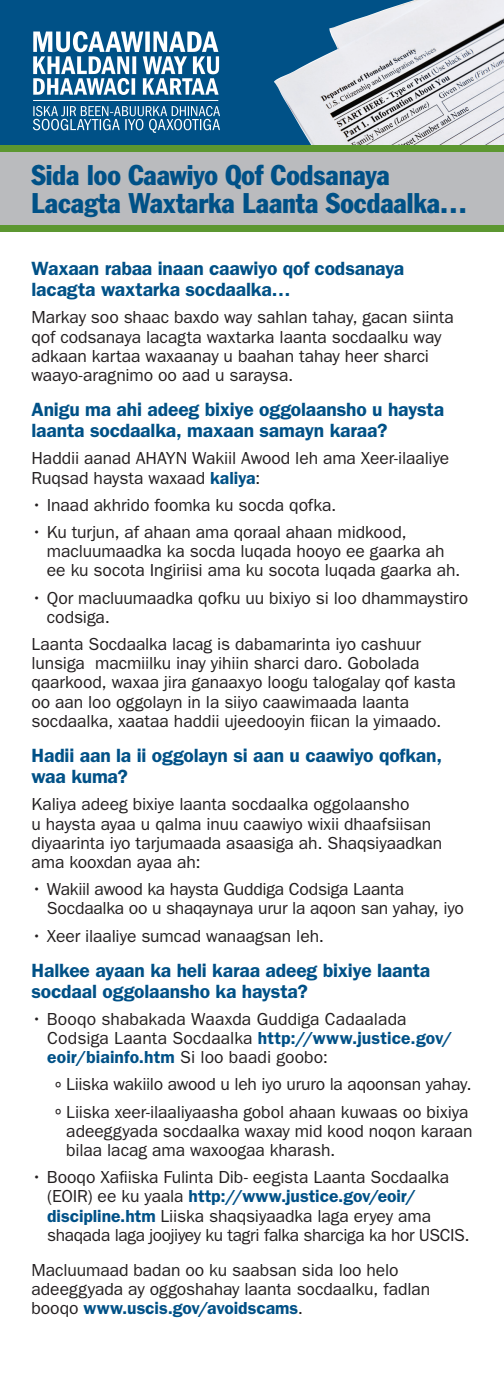
<style>
.page{position:relative;width:504px;height:1386px;background:#fff}
.page>*{position:absolute;margin:0;border:0;box-sizing:border-box;transform-origin:0 0}
.t1{font:condensed 28px/28px "Franklin Gothic";letter-spacing:-.005em;color:#005187}
.t2{font:600 19.25px/21px "ITC Franklin Gothic Std";letter-spacing:-.01em;color:#005187}
.t3{font:17.5px/19.2px "ITC Franklin Gothic Std";letter-spacing:-.005em;color:#231f20}
.s1{font-weight:600;color:#005187}
</style>
<div class="page">
<div style="left:0;top:0;width:504px;height:146px;background:#005187"></div>
<img style="left:274px;top:0;width:230px;height:145px">
<div style="left:0;top:151px;width:504px;height:75px;background:#babbbe"></div>
<div style="left:0;top:145px;width:504px;height:6px;background:#5c9731"></div>
<div style="left:0;top:225px;width:504px;height:7px;background:#5c9731"></div>
<svg style="left:33px;top:106px;width:187px;height:27px"></svg>
<svg style="left:33px;top:31px;width:186px;height:64px"></svg>
<hr style="left:33px;top:100px;width:185px;height:1px;background:#fff">
<h1 class="t1" style="left:32px;top:161px;width:437px">Sida loo Caawiyo Qof Codsanaya<br>Lacagta Waxtarka Laanta Socdaalka…</h1>
<p class="t2" style="left:32px;top:258px;width:374px">Waxaan rabaa inaan caawiyo qof codsanaya lacagta waxtarka socdaalka…</p>
<p class="t3" style="left:32px;top:308px;width:424px">Markay soo shaac baxdo way sahlan tahay, gacan siinta qof codsanaya lacagta waxtarka laanta socdaalku way adkaan kartaa waxaanay u baahan tahay heer sharci waayo-aragnimo oo aad u saraysa.</p>
<p class="t2" style="left:32px;top:399px;width:414px">Anigu ma ahi adeeg bixiye oggolaansho u haysta laanta socdaalka, maxaan samayn karaa?</p>
<p class="t3" style="left:32px;top:449px;width:419px">Haddii aanad AHAYN Wakiil Awood leh ama Xeer-ilaaliye<br>Ruqsad haysta waxaad <span class="s1">kaliya</span>:</p>
<p class="t3" style="left:32px;top:495px;width:307px">• Inaad akhrido foomka ku socda qofka.</p>
<p class="t3" style="left:47px;top:523px;width:415px;text-indent:-15px">• Ku turjun, af ahaan ama qoraal ahaan midkood, macluumaadka ka socda luqada hooyo ee gaarka ah ee ku socota Ingiriisi ama ku socota luqada gaarka ah.</p>
<p class="t3" style="left:47px;top:588px;width:423px;text-indent:-15px">• Qor macluumaadka qofku uu bixiyo si loo dhammaystiro codsiga.</p>
<p class="t3" style="left:31px;top:635px;width:426px">Laanta Socdaalka lacag is dabamarinta iyo cashuur lunsiga macmiilku inay yihiin sharci daro. Gobolada qaarkood, waxaa jira ganaaxyo loogu talogalay qof kasta oo aan loo oggolayn in la siiyo caawimaada laanta socdaalka, xaataa haddii ujeedooyin fiican la yimaado.</p>
<p class="t2" style="left:32px;top:745px;width:412px">Hadii aan la ii oggolayn si aan u caawiyo qofkan, waa kuma?</p>
<p class="t3" style="left:32px;top:795px;width:412px">Kaliya adeeg bixiye laanta socdaalka oggolaansho<br>u haysta ayaa u qalma inuu caawiyo wixii dhaafsiisan diyaarinta iyo tarjumaada asaasiga ah. Shaqsiyaadkan ama kooxdan ayaa ah:</p>
<p class="t3" style="left:47px;top:880px;width:418px;text-indent:-15px">• Wakiil awood ka haysta Guddiga Codsiga Laanta<br>Socdaalka oo u shaqaynaya urur la aqoon san yahay, iyo</p>
<p class="t3" style="left:32px;top:926px;width:294px">• Xeer ilaaliye sumcad wanaagsan leh.</p>
<p class="t2" style="left:32px;top:960px;width:400px">Halkee ayaan ka heli karaa adeeg bixiye laanta socdaal oggolaansho ka haysta?</p>
<p class="t3" style="left:47px;top:1009px;width:407px;text-indent:-16px">• Booqo shabakada Waaxda Guddiga Cadaalada<br>Codsiga Laanta Socdaalka <span class="s1">http://www.justice.gov/ eoir/biainfo.htm</span> Si loo baadi goobo:</p>
<p class="t3" style="left:55px;top:1071px;width:418px;line-height:27.1px">º Liiska wakiilo awood u leh iyo ururo la aqoonsan yahay. º Liiska xeer-ilaaliyaasha gobol ahaan kuwaas oo bixiya</p>
<p class="t3" style="left:66px;top:1121px;width:408px">adeeggyada socdaalka waxay mid kood noqon karaan bilaa lacag ama waxoogaa kharash.</p>
<p class="t3" style="left:47px;top:1168px;width:424px;text-indent:-16px">• Booqo Xafiiska Fulinta Dib- eegista Laanta Socdaalka (EOIR) ee ku yaala <span class="s1">http://www.justice.gov/eoir/ discipline.htm</span> Liiska shaqsiyaadka laga eryey ama shaqada laga joojiyey ku tagri falka sharciga ka hor USCIS.</p>
<p class="t3" style="left:32px;top:1261px;width:400px">Macluumaad badan oo ku saabsan sida loo helo adeeggyada ay oggoshahay laanta socdaalku, fadlan booqo <span class="s1">www.uscis.gov/avoidscams</span>.</p>
</div>
